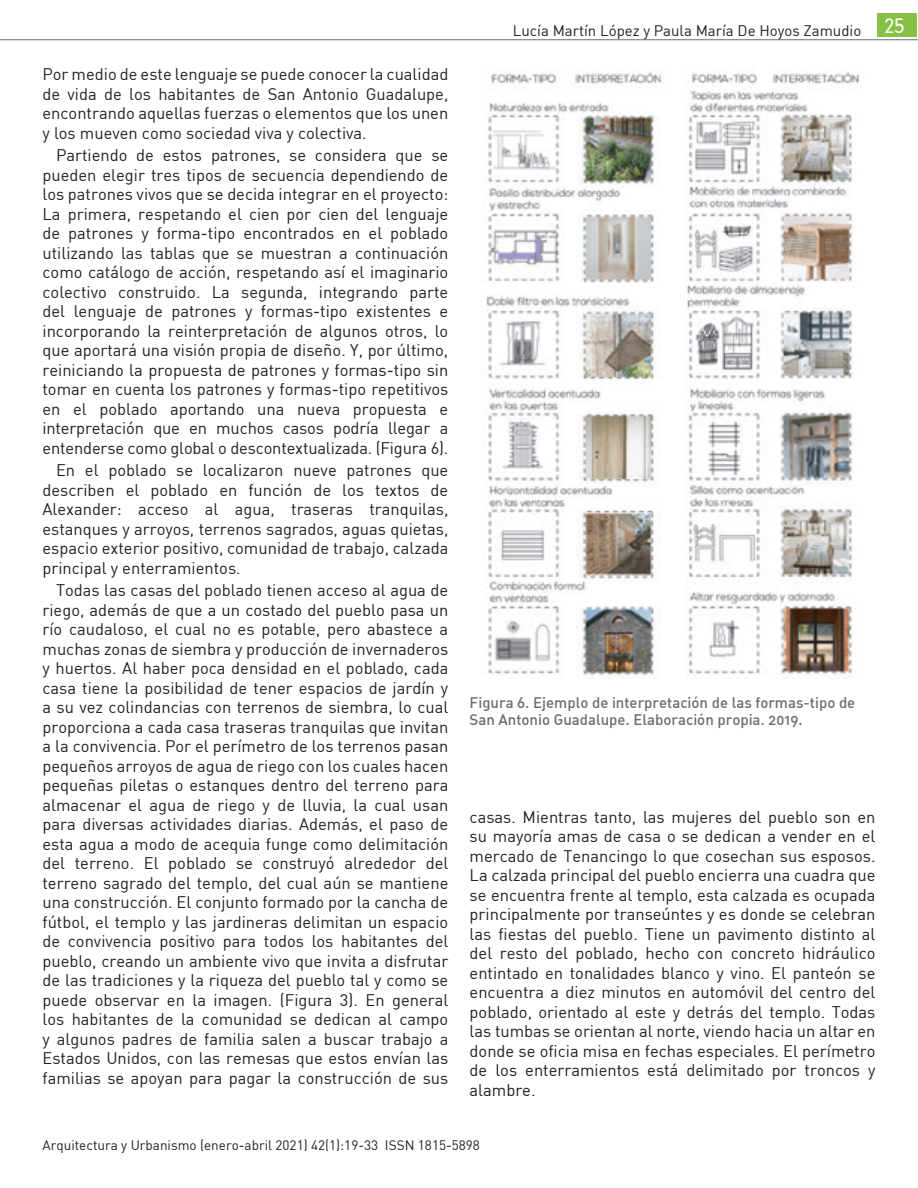
<style>
.page{position:relative;width:918px;height:1188px;background:#fff}
.page>*{position:absolute;margin:0;border:0;box-sizing:border-box;transform-origin:0 0}
.cuerpo_de_texto{font:16.5px/19.5px "DIN";color:#231f20;text-align:justify}
.pie_de_foto{font:15px/16.5px "DIN Medium Alternate";color:#6c6d70}
.t1{font:15px "DIN";color:#231f20}
.t2{font:13.5px "DIN";color:#231f20}
</style>
<div class="page">
<div style="left:878px;top:14px;width:39px;height:23px;background:#84c141"></div>
<hr style="left:0;top:39px;width:918px;height:1px;background:#6c6d70">
<img style="left:484px;top:72px;width:376px;height:606px">
<p class="cuerpo_de_texto" style="left:43px;top:64px;width:407px">Por medio de este lenguaje se puede conocer la cualidad de vida de los habitantes de San Antonio Guadalupe, encontrando aquellas fuerzas o elementos que los unen y los mueven como sociedad viva y colectiva.</p>
<p class="cuerpo_de_texto" style="left:43px;top:145px;width:407px;text-indent:13px">Partiendo de estos patrones, se considera que se pueden elegir tres tipos de secuencia dependiendo de los patrones vivos que se decida integrar en el proyecto:<br>La primera, respetando el cien por cien del lenguaje de patrones y forma-tipo encontrados en el poblado utilizando las tablas que se muestran a continuación como catálogo de acción, respetando así el imaginario colectivo construido. La segunda, integrando parte del lenguaje de patrones y formas-tipo existentes e incorporando la reinterpretación de algunos otros, lo que aportará una visión propia de diseño. Y, por último, reiniciando la propuesta de patrones y formas-tipo sin tomar en cuenta los patrones y formas-tipo repetitivos en el poblado aportando una nueva propuesta e interpretación que en muchos casos podría llegar a entenderse como global o descontextualizada. (Figura 6).</p>
<p class="cuerpo_de_texto" style="left:43px;top:460px;width:407px;text-indent:13px">En el poblado se localizaron nueve patrones que describen el poblado en función de los textos de Alexander: acceso al agua, traseras tranquilas, estanques y arroyos, terrenos sagrados, aguas quietas, espacio exterior positivo, comunidad de trabajo, calzada principal y enterramientos.</p>
<p class="cuerpo_de_texto" style="left:43px;top:580px;width:407px;text-indent:13px">Todas las casas del poblado tienen acceso al agua de riego, además de que a un costado del pueblo pasa un río caudaloso, el cual no es potable, pero abastece a muchas zonas de siembra y producción de invernaderos y huertos. Al haber poca densidad en el poblado, cada casa tiene la posibilidad de tener espacios de jardín y a su vez colindancias con terrenos de siembra, lo cual proporciona a cada casa traseras tranquilas que invitan a la convivencia. Por el perímetro de los terrenos pasan pequeños arroyos de agua de riego con los cuales hacen pequeñas piletas o estanques dentro del terreno para almacenar el agua de riego y de lluvia, la cual usan para diversas actividades diarias. Además, el paso de esta agua a modo de acequia funge como delimitación del terreno. El poblado se construyó alrededor del terreno sagrado del templo, del cual aún se mantiene una construcción. El conjunto formado por la cancha de fútbol, el templo y las jardineras delimitan un espacio de convivencia positivo para todos los habitantes del pueblo, creando un ambiente vivo que invita a disfrutar de las tradiciones y la riqueza del pueblo tal y como se puede observar en la imagen. (Figura 3). En general los habitantes de la comunidad se dedican al campo y algunos padres de familia salen a buscar trabajo a Estados Unidos, con las remesas que estos envían las familias se apoyan para pagar la construcción de sus</p>
<p class="t1" style="left:513px;top:21px;width:393px">Lucía Martín López y Paula María De Hoyos Zamudio <sup>25</sup></p>
<p class="pie_de_foto" style="left:470px;top:694px;width:387px">Figura 6. Ejemplo de interpretación de las formas-tipo de<br>San Antonio Guadalupe. Elaboración propia. 2019.</p>
<p class="cuerpo_de_texto" style="left:470px;top:807px;width:407px">casas. Mientras tanto, las mujeres del pueblo son en su mayoría amas de casa o se dedican a vender en el mercado de Tenancingo lo que cosechan sus esposos.<br>La calzada principal del pueblo encierra una cuadra que se encuentra frente al templo, esta calzada es ocupada principalmente por transeúntes y es donde se celebran las fiestas del pueblo. Tiene un pavimento distinto al del resto del poblado, hecho con concreto hidráulico entintado en tonalidades blanco y vino. El panteón se encuentra a diez minutos en automóvil del centro del poblado, orientado al este y detrás del templo. Todas las tumbas se orientan al norte, viendo hacia un altar en donde se oficia misa en fechas especiales. El perímetro de los enterramientos está delimitado por troncos y alambre.</p>
<p class="t2" style="left:43px;top:1137px;width:439px">Arquitectura y Urbanismo (enero-abril 2021) 42(1):19-33 ISSN 1815-5898</p>
</div>
